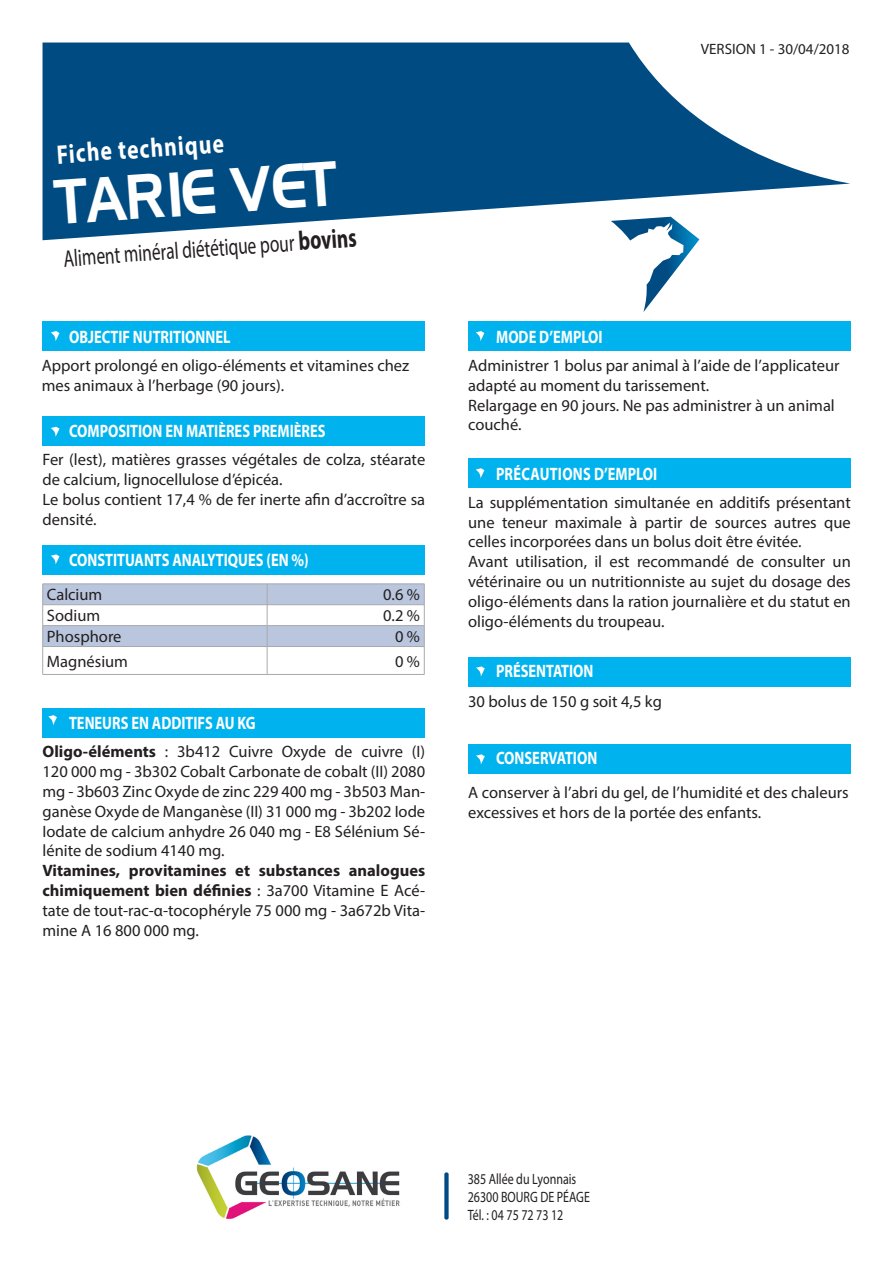
<style>
.page{position:relative;width:893px;height:1263px;background:#fff}
.page>*{position:absolute;margin:0;border:0;box-sizing:border-box;transform-origin:0 0}
.t1{font:60px "Aero Extended Regular SWFTE Regular SWFTE";color:#fff;scale:.63 1}
.t2{font:700 27px "Myriad Pro";color:#fff;scale:.8 1}
.t3{font:24px "Myriad Pro";color:#231f20;scale:.72 1}
.t4{font:700 18px "Myriad Pro";color:#fff;scale:.8 1}
.t5{font:700 18px "Myriad Pro";letter-spacing:.02em;color:#fff;scale:.8 1}
.t6{font:16.5px/19.8px "Myriad Pro";color:#231f20}
.t7{font:15px "Myriad Pro";color:#231f20;scale:.8 1}
.t8{font:15px "Myriad Pro";color:#231f20}
.s1{font-weight:700;font-size:27px}
.s2{font-weight:700}
</style>
<div class="page">
<div style="left:42px;top:321px;width:382px;height:30px;background:#00b3ef"></div>
<div style="left:43px;top:416px;width:382px;height:29px;background:#00b3ef"></div>
<div style="left:43px;top:708px;width:382px;height:29px;background:#00b3ef"></div>
<div style="left:468px;top:321px;width:383px;height:30px;background:#00b3ef"></div>
<div style="left:468px;top:458px;width:383px;height:30px;background:#00b3ef"></div>
<svg style="left:43px;top:43px;width:807px;height:197px;fill:#004c82"></svg>
<div style="left:468px;top:657px;width:383px;height:29px;background:#00b3ef"></div>
<div style="left:468px;top:744px;width:383px;height:30px;background:#00b3ef"></div>
<div style="left:42px;top:545px;width:382px;height:29px;background:#00b3ef"></div>
<svg style="left:51px;top:331px;width:8px;height:10px"></svg>
<svg style="left:51px;top:427px;width:8px;height:10px"></svg>
<svg style="left:48px;top:715px;width:9px;height:10px"></svg>
<svg style="left:476px;top:331px;width:8px;height:10px"></svg>
<svg style="left:476px;top:468px;width:8px;height:10px"></svg>
<svg style="left:476px;top:666px;width:9px;height:11px"></svg>
<svg style="left:476px;top:754px;width:9px;height:11px"></svg>
<svg style="left:51px;top:554px;width:8px;height:11px"></svg>
<img style="left:196px;top:1135px;width:204px;height:84px">
<div style="left:444px;top:1172px;width:5px;height:47px;background:#004b85;border-radius:2px"></div>
<svg style="left:42px;top:584px;width:383px;height:90px"></svg>
<hr style="left:43px;top:674px;width:224px;height:1px;background:#a8a9ad">
<hr style="left:267px;top:674px;width:157px;height:1px;background:#a8a9ad">
<svg style="left:611px;top:217px;width:88px;height:95px"></svg>
<p class="t2" style="left:56px;top:137px;width:211px;rotate:-4deg">Fiche technique</p>
<p class="t1" style="left:57px;top:166px;width:451px;rotate:-4deg">TARIE VET</p>
<p class="t3" style="left:62px;top:244px;width:410px;rotate:-4deg">Aliment minéral diététique pour <span class="s1">bovins</span></p>
<p class="t4" style="left:69px;top:325px;width:203px">OBJECTIF NUTRITIONNEL</p>
<p class="t6" style="left:42px;top:355px;width:369px">Apport prolongé en oligo-éléments et vitamines chez mes animaux à l’herbage (90 jours).</p>
<p class="t4" style="left:69px;top:419px;width:322px">COMPOSITION EN MATIÈRES PREMIÈRES</p>
<p class="t6" style="left:43px;top:450px;width:384px">Fer (lest), matières grasses végétales de colza, stéarate de calcium, lignocellulose d’épicéa.</p>
<p class="t6" style="left:43px;top:489px;width:384px">Le bolus contient 17,4 % de fer inerte afin d’accroître sa densité.</p>
<p class="t4" style="left:69px;top:548px;width:301px">CONSTITUANTS ANALYTIQUES (EN %)</p>
<p class="t6" style="left:47px;top:585px;width:57px">Calcium</p>
<p class="t6" style="left:383px;top:585px;width:38px">0.6 %</p>
<p class="t6" style="left:47px;top:606px;width:55px">Sodium</p>
<p class="t6" style="left:383px;top:606px;width:38px">0.2 %</p>
<p class="t6" style="left:47px;top:626px;width:76px">Phosphore</p>
<p class="t6" style="left:395px;top:626px;width:27px">0 %</p>
<p class="t6" style="left:47px;top:651px;width:83px">Magnésium</p>
<p class="t6" style="left:395px;top:651px;width:27px">0 %</p>
<p class="t4" style="left:69px;top:712px;width:235px">TENEURS EN ADDITIFS AU KG</p>
<p class="t6" style="left:43px;top:742px;width:384px;text-align:justify"><span class="s2">Oligo-éléments</span> : 3b412 Cuivre Oxyde de cuivre (I)<br>120 000 mg - 3b302 Cobalt Carbonate de cobalt (II) 2080 mg - 3b603 Zinc Oxyde de zinc 229 400 mg - 3b503 Man&shy;ganèse Oxyde de Manganèse (II) 31 000 mg - 3b202 Iode Iodate de calcium anhydre 26 040 mg - E8 Sélénium Sé&shy;lénite de sodium 4140 mg.</p>
<p class="t6" style="left:43px;top:860px;width:384px;text-align:justify"><span class="s2">Vitamines, provitamines et substances analogues chimiquement bien définies</span> : 3a700 Vitamine E Acé&shy;tate de tout-rac-α-tocophéryle 75 000 mg - 3a672b Vita&shy;mine A 16 800 000 mg.</p>
<p class="t8" style="left:701px;top:39px;width:150px">VERSION 1 - 30/04/2018</p>
<p class="t4" style="left:496px;top:325px;width:135px">MODE D’EMPLOI</p>
<p class="t6" style="left:468px;top:355px;width:373px">Administrer 1 bolus par animal à l’aide de l’applicateur adapté au moment du tarissement.</p>
<p class="t6" style="left:468px;top:395px;width:368px">Relargage en 90 jours. Ne pas administrer à un animal couché.</p>
<p class="t5" style="left:496px;top:462px;width:203px">PRÉCAUTIONS D’EMPLOI</p>
<p class="t6" style="left:468px;top:492px;width:384px;text-align:justify">La supplémentation simultanée en additifs présentant une teneur maximale à partir de sources autres que celles incorporées dans un bolus doit être évitée.</p>
<p class="t6" style="left:468px;top:551px;width:384px;text-align:justify">Avant utilisation, il est recommandé de consulter un vétérinaire ou un nutritionniste au sujet du dosage des oligo-éléments dans la ration journalière et du statut en oligo-éléments du troupeau.</p>
<p class="t4" style="left:496px;top:659px;width:123px">PRÉSENTATION</p>
<p class="t6" style="left:468px;top:691px;width:195px">30 bolus de 150 g soit 4,5 kg</p>
<p class="t4" style="left:496px;top:747px;width:128px">CONSERVATION</p>
<p class="t6" style="left:468px;top:782px;width:382px">A conserver à l’abri du gel, de l’humidité et des chaleurs excessives et hors de la portée des enfants.</p>
<p class="t7" style="left:468px;top:1169px;width:137px">385 Allée du Lyonnais</p>
<p class="t7" style="left:468px;top:1187px;width:154px">26300 BOURG DE PÉAGE</p>
<p class="t7" style="left:468px;top:1205px;width:121px">Tél. : 04 75 72 73 12</p>
</div>
